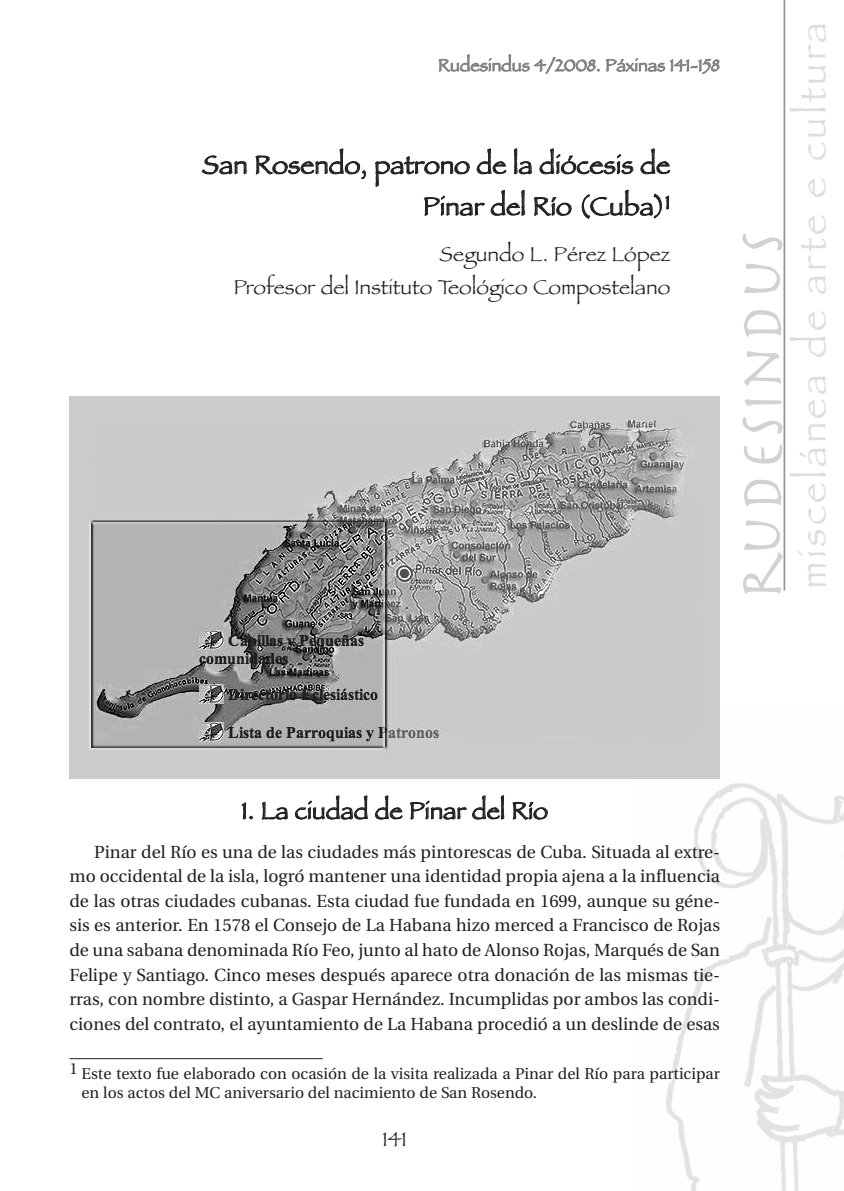
<style>
.page{position:relative;width:844px;height:1191px;background:#fff}
.page>*{position:absolute;margin:0;border:0;box-sizing:border-box;transform-origin:0 0}
.t1{font:61.25px "Herculanum";letter-spacing:.035em;color:#d1d2d4}
.t2{font:38.5px "Papyrus";letter-spacing:.085em;color:#dcdddf}
.t3{font:26.25px/41.5px "Papyrus";color:#231f20;text-align:right}
.t4{font:24.5px "Papyrus";color:#231f20}
.t5{font:21px/33.1px "Papyrus";color:#231f20;text-align:right}
.t6{font:17.5px/24.5px "Utopia";color:#231f20;text-align:justify}
.t7{font:15.75px/18.9px "Utopia";color:#231f20}
</style>
<div class="page">
<img style="left:634px;top:708px;width:209px;height:483px">
<svg style="left:241px;top:802px;width:12px;height:17px"></svg>
<svg style="left:261px;top:801px;width:27px;height:19px"></svg>
<svg style="left:294px;top:795px;width:74px;height:25px"></svg>
<svg style="left:374px;top:795px;width:29px;height:24px"></svg>
<svg style="left:409px;top:795px;width:95px;height:25px"></svg>
<svg style="left:512px;top:801px;width:36px;height:19px"></svg>
<hr style="left:783px;top:0;width:2px;height:590px;background:#939598">
<svg style="left:438px;top:54px;width:281px;height:20px"></svg>
<svg style="left:201px;top:155px;width:46px;height:20px"></svg>
<svg style="left:255px;top:148px;width:111px;height:31px"></svg>
<svg style="left:375px;top:148px;width:295px;height:71px"></svg>
<hr style="left:69px;top:1058px;width:253px;height:1px;background:#231f20">
<img style="left:69px;top:396px;width:650px;height:382px">
<h3 class="t3" style="left:202px;top:145px;width:469px">San Rosendo, patrono de la diócesis de<br>Pinar del Río (Cuba)<sup>1</sup></h3>
<p class="t5" style="left:233px;top:239px;width:438px">Segundo L. Pérez López<br>Profesor del Instituto Teológico Compostelano</p>
<h2 class="t2" style="left:789px;top:588px;width:568px;rotate:-90deg">miscelánea de arte e cultura</h2>
<h1 class="t1" style="left:723px;top:600px;width:370px;rotate:-90deg">rudesindus</h1>
<h3 class="t4" style="left:241px;top:796px;width:308px">1. La ciudad de Pinar del Río</h3>
<p class="t6" style="left:69px;top:841px;width:652px;text-indent:25px">Pinar del Río es una de las ciudades más pintorescas de Cuba. Situada al extre&shy;mo occidental de la isla, logró mantener una identidad propia ajena a la influencia de las otras ciudades cubanas. Esta ciudad fue fundada en 1699, aunque su géne&shy;sis es anterior. En 1578 el Consejo de La Habana hizo merced a Francisco de Rojas de una sabana denominada Río Feo, junto al hato de Alonso Rojas, Marqués de San Felipe y Santiago. Cinco meses después aparece otra donación de las mismas tie&shy;rras, con nombre distinto, a Gaspar Hernández. Incumplidas por ambos las condi&shy;ciones del contrato, el ayuntamiento de La Habana procedió a un deslinde de esas</p>
<p class="t7" style="left:81px;top:1065px;width:639px;text-indent:-12px">1 Este texto fue elaborado con ocasión de la visita realizada a Pinar del Río para participar en los actos del MC aniversario del nacimiento de San Rosendo.</p>
<p class="t5" style="left:382px;top:1123px;width:26px">141</p>
</div>
